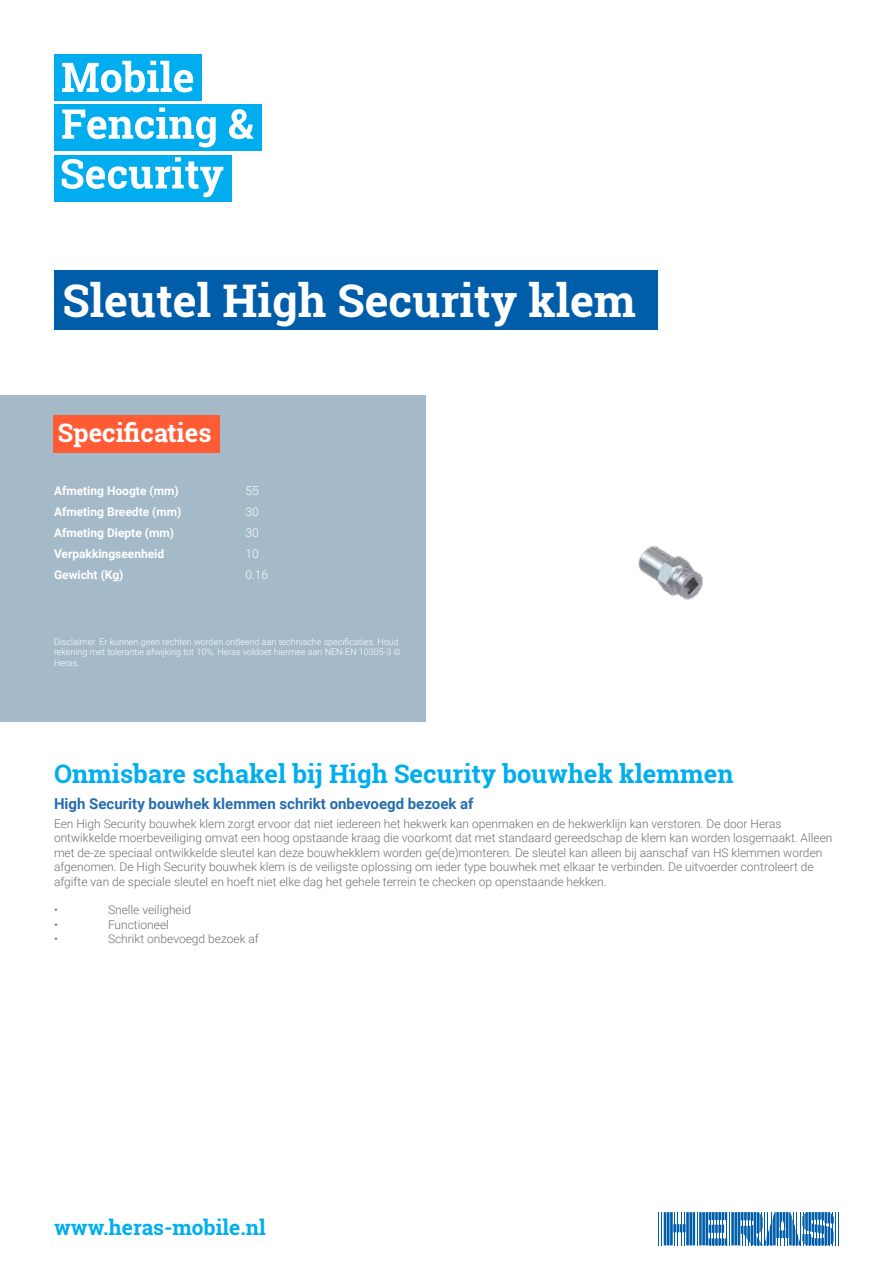
<style>
.page{position:relative;width:893px;height:1263px;background:#fff}
.page>*{position:absolute;margin:0;border:0;box-sizing:border-box;transform-origin:0 0}
.t1{font:700 45px "Roboto Slab";color:#fff}
.t2{font:700 25.5px "Roboto Slab";color:#00aeef}
.t3{font:700 25.5px "Roboto Slab";color:#fff}
.t4{font:700 21px "Roboto Slab";color:#00aeef}
.t5{font:700 15px "Roboto";color:#266dae}
.t6{font:300 12px/14.4px "Roboto";color:#6d6f73}
.t7{font:700 12px "Roboto";color:#fff}
.t8{font:300 12px "Roboto";color:#fff}
.t9{font:300 9px/10.8px "Roboto";color:#fff}
</style>
<div class="page">
<hr style="left:658px;top:1212px;width:1px;height:33px;background:#005daa">
<hr style="left:661px;top:1212px;width:1px;height:33px;background:#005daa">
<hr style="left:697px;top:1212px;width:1px;height:33px;background:#005daa">
<hr style="left:835px;top:1212px;width:1px;height:33px;background:#005daa">
<hr style="left:838px;top:1212px;width:1px;height:33px;background:#005daa">
<svg style="left:664px;top:1212px;width:31px;height:33px"></svg>
<hr style="left:705px;top:1212px;width:3px;height:33px;background:#005daa">
<hr style="left:702px;top:1212px;width:3px;height:33px;background:#005daa">
<hr style="left:699px;top:1212px;width:3px;height:33px;background:#005daa">
<svg style="left:709px;top:1212px;width:125px;height:33px"></svg>
<div style="left:54px;top:54px;width:147px;height:47px;background:#00aeef"></div>
<div style="left:54px;top:104px;width:207px;height:47px;background:#00aeef"></div>
<div style="left:54px;top:155px;width:177px;height:46px;background:#00aeef"></div>
<svg style="left:62px;top:61px;width:131px;height:31px"></svg>
<svg style="left:62px;top:107px;width:154px;height:40px"></svg>
<svg style="left:229px;top:109px;width:25px;height:30px"></svg>
<svg style="left:62px;top:157px;width:161px;height:40px"></svg>
<img style="left:638px;top:545px;width:65px;height:55px">
<div style="left:54px;top:270px;width:603px;height:59px;background:#005daa"></div>
<div style="left:0;top:396px;width:426px;height:326px;background:#a5bac9"></div>
<div style="left:54px;top:415px;width:166px;height:38px;background:#ff5c35"></div>
<h1 class="t1" style="left:63px;top:270px;width:575px">Sleutel High Security klem</h1>
<h2 class="t3" style="left:58px;top:415px;width:155px">Specificaties</h2>
<p class="t7" style="left:54px;top:482px;width:126px">Afmeting Hoogte (mm)</p>
<p class="t8" style="left:245px;top:482px;width:15px">55</p>
<p class="t7" style="left:54px;top:503px;width:129px">Afmeting Breedte (mm)</p>
<p class="t8" style="left:245px;top:503px;width:15px">30</p>
<p class="t7" style="left:54px;top:524px;width:122px">Afmeting Diepte (mm)</p>
<p class="t8" style="left:245px;top:524px;width:15px">30</p>
<p class="t7" style="left:54px;top:545px;width:112px">Verpakkingseenheid</p>
<p class="t8" style="left:245px;top:545px;width:15px">10</p>
<p class="t7" style="left:54px;top:566px;width:71px">Gewicht (Kg)</p>
<p class="t8" style="left:245px;top:566px;width:24px">0.16</p>
<p class="t9" style="left:54px;top:636px;width:348px">Disclaimer. Er kunnen geen rechten worden ontleend aan technische specificaties. Houd rekening met tolerantie afwijking tot 10%. Heras voldoet hiermee aan NEN-EN 10305-3 ©<br>Heras.</p>
<h2 class="t2" style="left:54px;top:756px;width:681px">Onmisbare schakel bij High Security bouwhek klemmen</h2>
<p class="t5" style="left:54px;top:793px;width:421px">High Security bouwhek klemmen schrikt onbevoegd bezoek af</p>
<p class="t6" style="left:54px;top:816px;width:780px">Een High Security bouwhek klem zorgt ervoor dat niet iedereen het hekwerk kan openmaken en de hekwerklijn kan verstoren. De door Heras ontwikkelde moerbeveiliging omvat een hoog opstaande kraag die voorkomt dat met standaard gereedschap de klem kan worden losgemaakt. Alleen met de-ze speciaal ontwikkelde sleutel kan deze bouwhekklem worden ge(de)monteren. De sleutel kan alleen bij aanschaf van HS klemmen worden afgenomen. De High Security bouwhek klem is de veiligste oplossing om ieder type bouwhek met elkaar te verbinden. De uitvoerder controleert de afgifte van de speciale sleutel en hoeft niet elke dag het gehele terrein te checken op openstaande hekken.</p>
<p class="t6" style="left:54px;top:902px;width:5px">•</p>
<p class="t6" style="left:108px;top:902px;width:85px">Snelle veiligheid</p>
<p class="t6" style="left:54px;top:917px;width:5px">•</p>
<p class="t6" style="left:108px;top:917px;width:62px">Functioneel</p>
<p class="t6" style="left:54px;top:931px;width:5px">•</p>
<p class="t6" style="left:108px;top:931px;width:152px">Schrikt onbevoegd bezoek af</p>
<h3 class="t4" style="left:54px;top:1213px;width:213px">www.heras-mobile.nl</h3>
</div>
